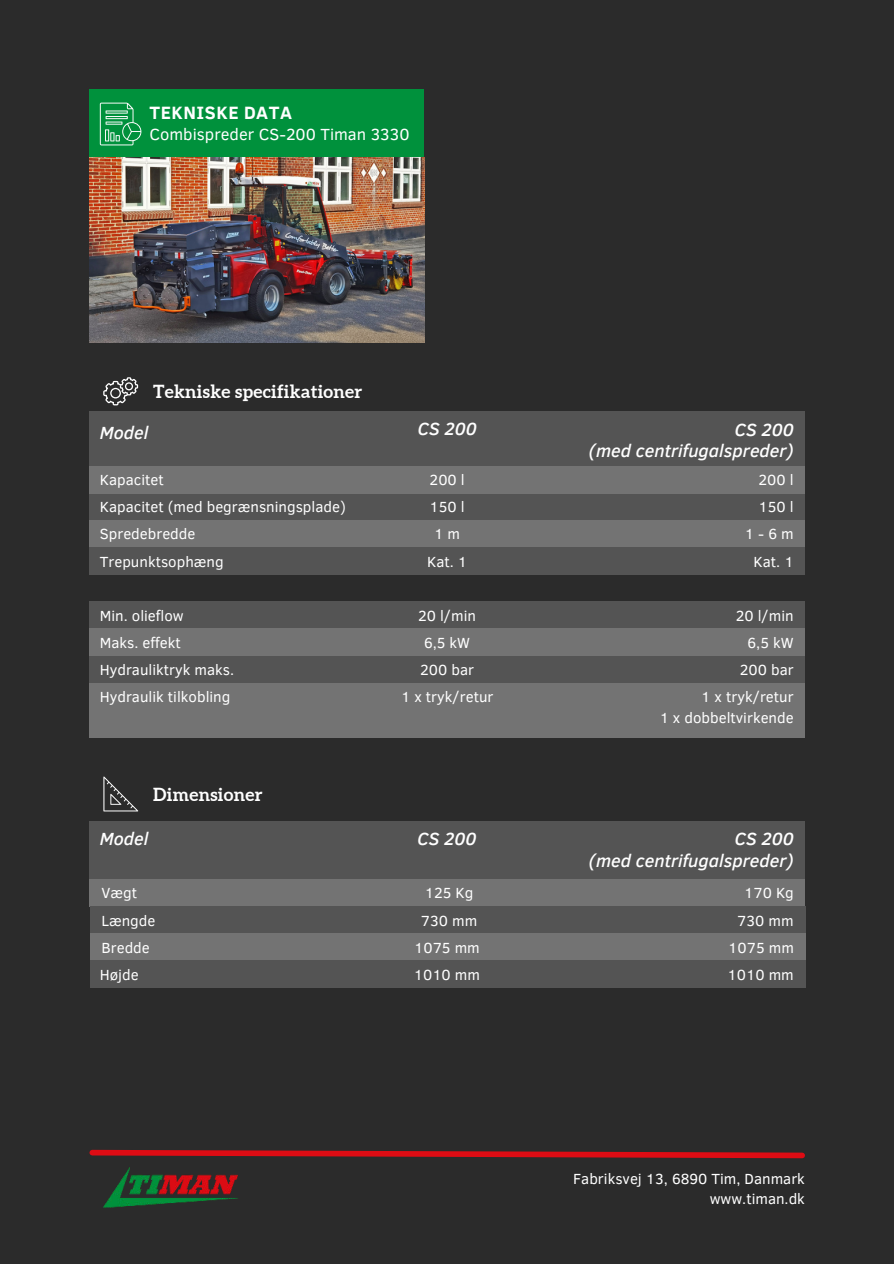
<style>
.page{position:relative;width:894px;height:1264px;background:#fff}
.page>*{position:absolute;margin:0;border:0;box-sizing:border-box;transform-origin:0 0}
.t1{font:700 18.3px "Clear Sans";letter-spacing:.03em;color:#fff}
.t2{font:italic 500 18px/21.5px "Clear Sans";color:#fff;text-align:right}
.t3{font:700 18px "Aleo";letter-spacing:.015em;color:#fff}
.t4{font:16.5px "Clear Sans";color:#fff}
.t5{font:15px/27.2px "Clear Sans";color:#fff;text-align:right}
</style>
<div class="page">
<div style="left:0;top:0;width:893px;height:1263px;background:#2b2b2b"></div>
<img style="left:89px;top:157px;width:335px;height:186px">
<div style="left:89px;top:89px;width:335px;height:68px;background:#00913c"></div>
<svg style="left:100px;top:103px;width:41px;height:42px"></svg>
<div style="left:90px;top:493px;width:714px;height:27px;background:#545454"></div>
<img style="left:103px;top:1167px;width:135px;height:41px">
<div style="left:90px;top:520px;width:714px;height:27px;background:#737373"></div>
<div style="left:90px;top:547px;width:714px;height:27px;background:#545454"></div>
<div style="left:90px;top:821px;width:714px;height:58px;background:#545454"></div>
<div style="left:90px;top:879px;width:714px;height:27px;background:#737373"></div>
<div style="left:90px;top:906px;width:715px;height:27px;background:#545454"></div>
<div style="left:90px;top:933px;width:715px;height:27px;background:#737373"></div>
<svg style="left:103px;top:776px;width:35px;height:35px"></svg>
<svg style="left:103px;top:377px;width:35px;height:28px"></svg>
<svg style="left:89px;top:1149px;width:716px;height:10px"></svg>
<div style="left:89px;top:412px;width:715px;height:54px;background:#545454"></div>
<div style="left:90px;top:466px;width:714px;height:27px;background:#737373"></div>
<div style="left:90px;top:601px;width:714px;height:27px;background:#545454"></div>
<div style="left:90px;top:629px;width:714px;height:27px;background:#737373"></div>
<div style="left:90px;top:656px;width:714px;height:27px;background:#545454"></div>
<div style="left:89px;top:683px;width:715px;height:54px;background:#737373"></div>
<div style="left:90px;top:960px;width:715px;height:27px;background:#545454"></div>
<p class="t1" style="left:149px;top:99px;width:144px">TEKNISKE DATA</p>
<p class="t4" style="left:149px;top:124px;width:261px">Combispreder CS-200 Timan 3330</p>
<p class="t3" style="left:153px;top:381px;width:211px">Tekniske specifikationer</p>
<p class="t2" style="left:100px;top:421px;width:50px">Model</p>
<p class="t2" style="left:417px;top:417px;width:60px">CS 200</p>
<p class="t2" style="left:588px;top:418px;width:206px">CS 200<br>(med centrifugalspreder)</p>
<p class="t5" style="left:427px;top:466px;width:42px;text-align:center">200 l<br>150 l<br>1 m<br>Kat. 1</p>
<p class="t5" style="left:758px;top:466px;width:37px">200 l</p>
<p class="t5" style="left:100px;top:466px;width:65px">Kapacitet</p>
<p class="t5" style="left:100px;top:493px;width:247px">Kapacitet (med begrænsningsplade)</p>
<p class="t5" style="left:758px;top:493px;width:37px">150 l</p>
<p class="t5" style="left:100px;top:520px;width:97px">Spredebredde</p>
<p class="t5" style="left:744px;top:520px;width:50px">1 - 6 m</p>
<p class="t5" style="left:100px;top:548px;width:125px">Trepunktsophæng</p>
<p class="t5" style="left:753px;top:548px;width:42px">Kat. 1</p>
<p class="t5" style="left:100px;top:602px;width:85px">Min. olieflow</p>
<p class="t5" style="left:100px;top:629px;width:82px">Maks. effekt</p>
<p class="t5" style="left:100px;top:656px;width:136px">Hydrauliktryk maks.</p>
<p class="t5" style="left:100px;top:683px;width:132px">Hydraulik tilkobling</p>
<p class="t3" style="left:153px;top:783px;width:111px">Dimensioner</p>
<p class="t5" style="left:401px;top:602px;width:94px;text-align:center">20 l/min<br>6,5 kW<br>200 bar<br>1 x tryk/retur</p>
<p class="t5" style="left:701px;top:602px;width:94px">20 l/min<br>6,5 kW<br>200 bar<br>1 x tryk/retur</p>
<p class="t5" style="left:659px;top:703px;width:135px">1 x dobbeltvirkende</p>
<p class="t2" style="left:100px;top:827px;width:50px">Model</p>
<p class="t2" style="left:417px;top:827px;width:60px">CS 200</p>
<p class="t2" style="left:588px;top:827px;width:206px">CS 200<br>(med centrifugalspreder)</p>
<p class="t5" style="left:101px;top:879px;width:55px;text-align:left">Vægt<br>Længde<br>Bredde</p>
<p class="t5" style="left:100px;top:961px;width:40px">Højde</p>
<p class="t5" style="left:413px;top:879px;width:68px;text-align:center">125 Kg<br>730 mm<br>1075 mm<br>1010 mm</p>
<p class="t5" style="left:728px;top:879px;width:67px">170 Kg<br>730 mm<br>1075 mm</p>
<p class="t5" style="left:727px;top:961px;width:68px">1010 mm</p>
<p class="t5" style="left:573px;top:1168px;width:233px;line-height:20.2px">Fabriksvej 13, 6890 Tim, Danmark www.timan.dk</p>
</div>
